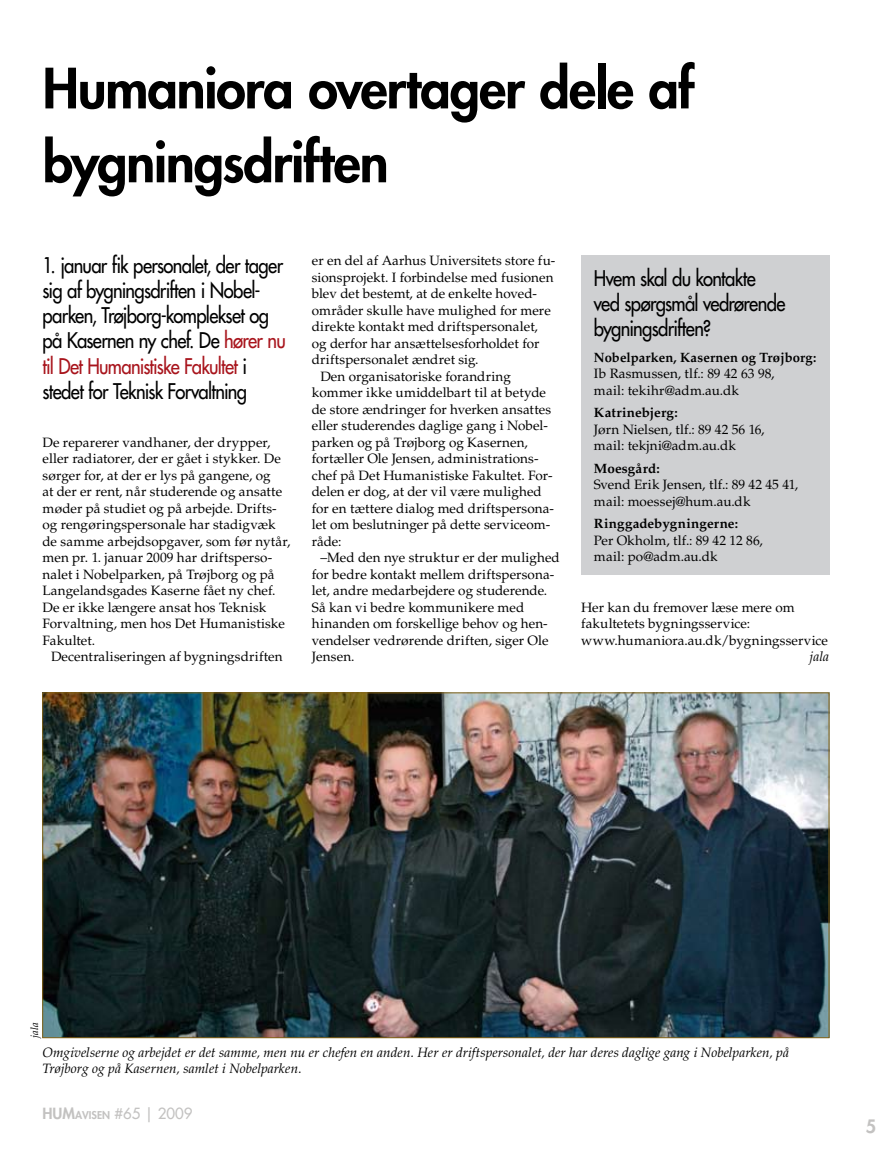
<style>
.page{position:relative;width:893px;height:1149px;background:#fff}
.page>*{position:absolute;margin:0;border:0;box-sizing:border-box;transform-origin:0 0}
.t1{font:800 54px/73.8px "Futura Std";letter-spacing:-.02em;color:#000}
.t2{font:500 21px/25.2px "Futura Std";letter-spacing:-.035em;color:#000;scale:.88 1}
.t3{font:800 18px "Futura Std";color:#c3c2c1}
.t4{font:500 15px "Futura Std";color:#c3c2c1}
.t5{font:13.5px/16.5px "Palatino LT Std";letter-spacing:.005em;color:#000}
.t6{font:italic 13.5px/16.2px "Palatino LT Std";letter-spacing:.005em;color:#000}
.t7{font:700 13.5px "Palatino LT Std";letter-spacing:.01em;color:#000}
.t8{font:800 10.5px "Futura Std";color:#c3c2c1}
.t9{font:italic 10.5px "Palatino LT Std";color:#000}
.s1{color:#a8141c}
.s2{font-size:15px}
</style>
<div class="page">
<div style="left:581px;top:255px;width:248px;height:319px;background:#cfd0d2"></div>
<img style="left:44px;top:694px;width:783px;height:341px">
<h1 class="t1" style="left:43px;top:52px;width:653px">Humaniora overtager dele af bygningsdriften</h1>
<h2 class="t2" style="left:43px;top:252px;width:278px">1. januar fik personalet, der tager sig af bygningsdriften i Nobel&shy;parken, Trøjborg-komplekset og på Kasernen ny chef. De <span class="s1">hører nu til Det Humanistiske Fakultet</span> i stedet for Teknisk Forvaltning</h2>
<p class="t5" style="left:43px;top:434px;width:249px">De reparerer vandhaner, der drypper, eller radiatorer, der er gået i stykker. De sørger for, at der er lys på gangene, og<br>at der er rent, når studerende og ansatte møder på studiet og på arbejde. Drifts&shy;og rengøringspersonale har stadigvæk de samme arbejdsopgaver, som før nytår, men pr. 1. januar 2009 har driftsperso&shy;nalet i Nobelparken, på Trøjborg og på Langelandsgades Kaserne fået ny chef.<br>De er ikke længere ansat hos Teknisk Forvaltning, men hos Det Humanistiske Fakultet.</p>
<p class="t5" style="left:51px;top:648px;width:233px">Decentraliseringen af bygningsdriften</p>
<p class="t5" style="left:312px;top:252px;width:245px">er en del af Aarhus Universitets store fu-</p>
<p class="t5" style="left:312px;top:269px;width:243px">sionsprojekt. I forbindelse med fusionen</p>
<p class="t5" style="left:312px;top:285px;width:227px">blev det bestemt, at de enkelte hoved-</p>
<p class="t5" style="left:312px;top:302px;width:240px">områder skulle have mulighed for mere</p>
<p class="t5" style="left:312px;top:318px;width:228px">direkte kontakt med driftspersonalet,</p>
<p class="t5" style="left:312px;top:335px;width:229px">og derfor har ansættelsesforholdet for</p>
<p class="t5" style="left:312px;top:351px;width:168px">driftspersonalet ændret sig.</p>
<p class="t5" style="left:320px;top:368px;width:192px">Den organisatoriske forandring</p>
<p class="t5" style="left:312px;top:384px;width:236px">kommer ikke umiddelbart til at betyde</p>
<p class="t5" style="left:312px;top:401px;width:241px">de store ændringer for hverken ansattes</p>
<p class="t5" style="left:312px;top:417px;width:237px">eller studerendes daglige gang i Nobel-</p>
<p class="t5" style="left:312px;top:434px;width:218px">parken og på Trøjborg og Kasernen,</p>
<p class="t5" style="left:312px;top:450px;width:228px">fortæller Ole Jensen, administrations-</p>
<p class="t5" style="left:312px;top:467px;width:242px">chef på Det Humanistiske Fakultet. For-</p>
<p class="t5" style="left:312px;top:483px;width:231px">delen er dog, at der vil være mulighed</p>
<p class="t5" style="left:312px;top:500px;width:244px">for en tættere dialog med driftspersona-</p>
<p class="t5" style="left:312px;top:516px;width:240px">let om beslutninger på dette serviceom-</p>
<p class="t5" style="left:312px;top:533px;width:31px">råde:</p>
<p class="t5" style="left:320px;top:549px;width:241px">–Med den nye struktur er der mulighed</p>
<p class="t5" style="left:312px;top:566px;width:244px">for bedre kontakt mellem driftspersona-</p>
<p class="t5" style="left:312px;top:582px;width:237px">let, andre medarbejdere og studerende.</p>
<p class="t5" style="left:312px;top:599px;width:214px">Så kan vi bedre kommunikere med</p>
<p class="t5" style="left:312px;top:615px;width:237px">hinanden om forskellige behov og hen-</p>
<p class="t5" style="left:312px;top:632px;width:238px">vendelser vedrørende driften, siger Ole</p>
<p class="t5" style="left:312px;top:648px;width:44px">Jensen.</p>
<h2 class="t2" style="left:594px;top:265px;width:219px">Hvem skal du kontakte ved spørgsmål vedrørende bygningsdriften?</h2>
<p class="t7" style="left:594px;top:349px;width:224px">Nobelparken, Kasernen og Trøjborg:</p>
<p class="t5" style="left:594px;top:365px;width:182px">Ib Rasmussen, tlf.: 89 42 63 98, mail: tekihr@adm.au.dk</p>
<p class="t7" style="left:594px;top:404px;width:85px">Katrinebjerg:</p>
<p class="t5" style="left:594px;top:421px;width:172px">Jørn Nielsen, tlf.: 89 42 56 16, mail: tekjni@adm.au.dk</p>
<p class="t7" style="left:594px;top:460px;width:68px">Moesgård:</p>
<p class="t5" style="left:594px;top:476px;width:206px">Svend Erik Jensen, tlf.: 89 42 45 41, mail: moessej@hum.au.dk</p>
<p class="t7" style="left:594px;top:515px;width:146px">Ringgadebygningerne:</p>
<p class="t5" style="left:594px;top:532px;width:170px">Per Okholm, tlf.: 89 42 12 86, mail: po@adm.au.dk</p>
<p class="t5" style="left:581px;top:599px;width:248px">Her kan du fremover læse mere om fakultetets bygningsservice: www.humaniora.au.dk/bygningsservice</p>
<p class="t6" style="left:810px;top:648px;width:21px">jala</p>
<p class="t9" style="left:29px;top:1037px;width:17px;rotate:-90deg">jala</p>
<p class="t6" style="left:43px;top:1043px;width:748px">Omgivelserne og arbejdet er det samme, men nu er chefen en anden. Her er driftspersonalet, der har deres daglige gang i Nobelparken, på<br>Trøjborg og på Kasernen, samlet i Nobelparken.</p>
<p class="t8" style="left:43px;top:1107px;width:40px"><span class="s2">HUM</span>AVISEN</p>
<p class="t4" style="left:114px;top:1103px;width:79px">#65 | 2009</p>
<h3 class="t3" style="left:866px;top:1114px;width:12px">5</h3>
</div>
